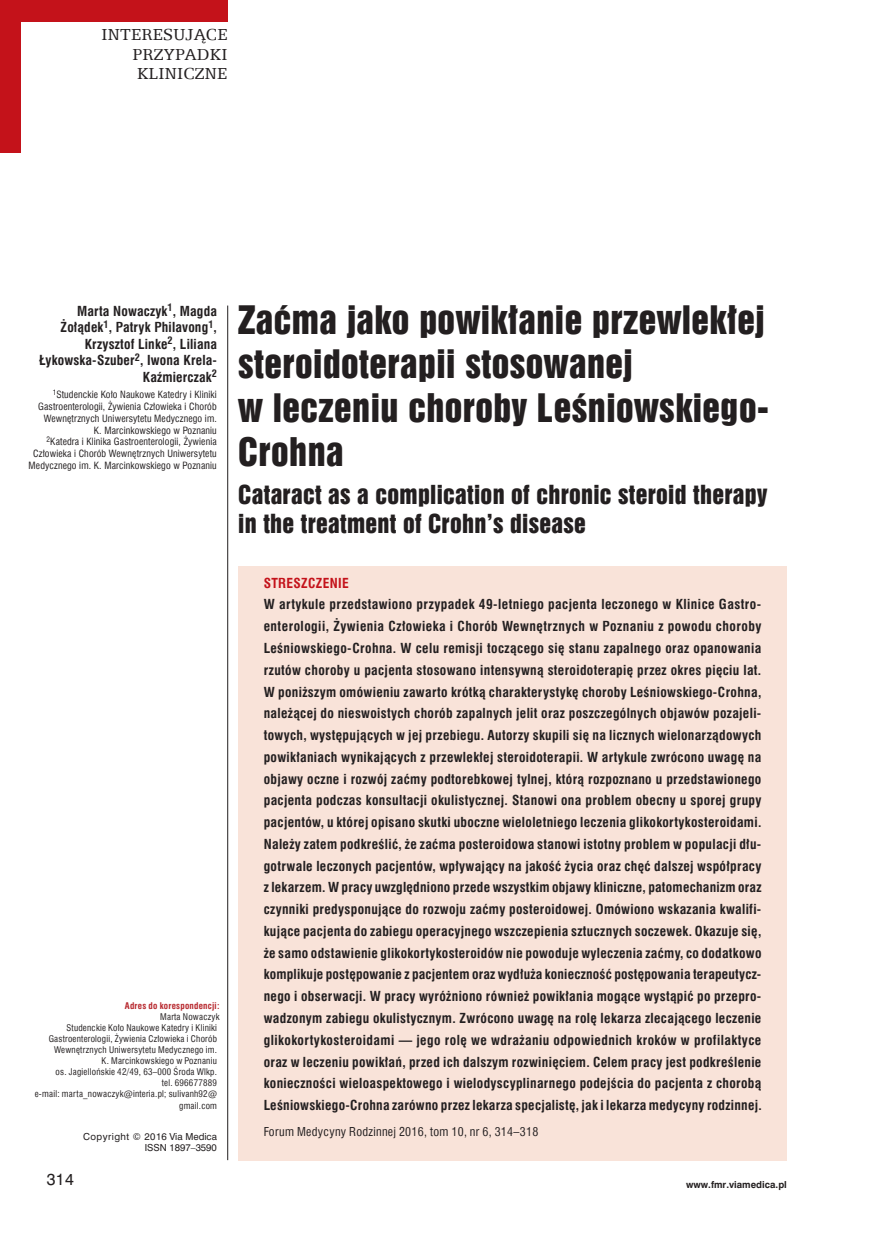
<style>
.page{position:relative;width:872px;height:1234px;background:#fff}
.page>*{position:absolute;margin:0;border:0;box-sizing:border-box;transform-origin:0 0}
._01_-_Tytuł{font:36px/44px "Swis 921 EU";letter-spacing:.01em;color:#231f20}
._02_-_tytuł_anglo{font:24px/29.2px "Swis 921 EU";letter-spacing:.015em;color:#231f20}
.t1{font:18px/19.5px "Egyptian 505 EU";letter-spacing:.015em;color:#231f20;text-align:justify}
.t2{font:15px "Swis 721 PL";color:#231f20}
._032_-_Streszczenie{font:700 13.5px/21.8px "Swis 721 Cn EU";letter-spacing:.02em;color:#231f20;text-align:justify}
._041_-_Autorzy{font:700 13.5px/16.5px "Swis 721 Cn EU";letter-spacing:.01em;color:#231f20;text-align:right}
._031_-_Streszczenie{font:700 13.5px "Swis 721 Cn EU";letter-spacing:.025em;color:#c4121a}
._034_-_adres_bibl_po{font:12px "Swis 721 Cn EU";letter-spacing:.025em;color:#231f20}
._042_-_Kliniki{font:9.75px/11.9px "Swis 721 Cn EU";letter-spacing:.01em;color:#231f20;text-align:right}
._052_-_Adres_kor__te{font:9px/11.1px "Swis 721 Cn EU";letter-spacing:.025em;color:#231f20;text-align:right}
.t3{font:9px/10.8px "Swis 721 PL";color:#231f20;text-align:right}
.t4{font:700 9px "Swis 721 PL";color:#231f20}
.s1{font-weight:700;color:#b7282e}
</style>
<div class="page">
<hr style="left:227px;top:305px;width:1px;height:854px;background:#231f20">
<div style="left:0;top:0;width:227px;height:21px;background:#c4121a"></div>
<div style="left:0;top:0;width:21px;height:153px;background:#c4121a"></div>
<div style="left:238px;top:565px;width:549px;height:594px;background:#f9e3d9"></div>
<h3 class="t1" style="left:132px;top:24px;width:96px;text-indent:-31px">INTERESUJĄCE PRZYPADKI KLINICZNE</h3>
<p class="_041_-_Autorzy" style="left:39px;top:303px;width:179px">Marta Nowaczyk<sup>1</sup>, Magda<br>Żołądek<sup>1</sup>, Patryk Philavong<sup>1</sup>,<br>Krzysztof Linke<sup>2</sup>, Liliana<br>Łykowska-Szuber<sup>2</sup>, Iwona Krela-<br>Kaźmierczak<sup>2</sup></p>
<p class="_042_-_Kliniki" style="left:29px;top:388px;width:190px"><sup>1</sup>Studenckie Koło Naukowe Katedry i Kliniki Gastroenterologii, Żywienia Człowieka i Chorób Wewnętrznych Uniwersytetu Medycznego im.<br>K. Marcinkowskiego w Poznaniu<br><sup>2</sup>Katedra i Klinika Gastroenterologii, Żywienia Człowieka i Chorób Wewnętrznych Uniwersytetu Medycznego im. K. Marcinkowskiego w Poznaniu</p>
<p class="_052_-_Adres_kor__te" style="left:35px;top:999px;width:186px"><span class="s1">Adres do korespondencji:<br></span>Marta Nowaczyk<br>Studenckie Koło Naukowe Katedry i Kliniki Gastroenterologii, Żywienia Człowieka i Chorób Wewnętrznych Uniwersytetu Medycznego im.<br>K. Marcinkowskiego w Poznaniu<br>os. Jagiellońskie 42/49, 63–000 Środa Wlkp.<br>tel. 696677889<br>e-mail: marta_nowaczyk@interia.pl; sulivanh92@ gmail.com</p>
<p class="t3" style="left:83px;top:1130px;width:135px">Copyright © 2016 Via Medica<br>ISSN 1897–3590</p>
<p class="_01_-_Tytuł" style="left:238px;top:299px;width:532px">Zaćma jako powikłanie przewlekłej steroidoterapii stosowanej<br>w leczeniu choroby Leśniowskiego-<br>Crohna</p>
<p class="_02_-_tytuł_anglo" style="left:238px;top:480px;width:530px">Cataract as a complication of chronic steroid therapy in the treatment of Crohn’s disease</p>
<p class="_031_-_Streszczenie" style="left:264px;top:574px;width:86px">STRESZCZENIE</p>
<p class="_032_-_Streszczenie" style="left:264px;top:594px;width:499px">W artykule przedstawiono przypadek 49-letniego pacjenta leczonego w Klinice Gastro&shy;enterologii, Żywienia Człowieka i Chorób Wewnętrznych w Poznaniu z powodu choroby Leśniowskiego-Crohna. W celu remisji toczącego się stanu zapalnego oraz opanowania rzutów choroby u pacjenta stosowano intensywną steroidoterapię przez okres pięciu lat.<br>W poniższym omówieniu zawarto krótką charakterystykę choroby Leśniowskiego-Crohna, należącej do nieswoistych chorób zapalnych jelit oraz poszczególnych objawów pozajeli&shy;towych, występujących w jej przebiegu. Autorzy skupili się na licznych wielonarządowych powikłaniach wynikających z przewlekłej steroidoterapii. W artykule zwrócono uwagę na objawy oczne i rozwój zaćmy podtorebkowej tylnej, którą rozpoznano u przedstawionego pacjenta podczas konsultacji okulistycznej. Stanowi ona problem obecny u sporej grupy pacjentów, u której opisano skutki uboczne wieloletniego leczenia glikokortykosteroidami.<br>Należy zatem podkreślić, że zaćma posteroidowa stanowi istotny problem w populacji dłu&shy;gotrwale leczonych pacjentów, wpływający na jakość życia oraz chęć dalszej współpracy z lekarzem. W pracy uwzględniono przede wszystkim objawy kliniczne, patomechanizm oraz czynniki predysponujące do rozwoju zaćmy posteroidowej. Omówiono wskazania kwalifi&shy;kujące pacjenta do zabiegu operacyjnego wszczepienia sztucznych soczewek. Okazuje się, że samo odstawienie glikokortykosteroidów nie powoduje wyleczenia zaćmy, co dodatkowo komplikuje postępowanie z pacjentem oraz wydłuża konieczność postępowania terapeutycz&shy;nego i obserwacji. W pracy wyróżniono również powikłania mogące wystąpić po przepro&shy;wadzonym zabiegu okulistycznym. Zwrócono uwagę na rolę lekarza zlecającego leczenie glikokortykosteroidami — jego rolę we wdrażaniu odpowiednich kroków w profilaktyce oraz w leczeniu powikłań, przed ich dalszym rozwinięciem. Celem pracy jest podkreślenie konieczności wieloaspektowego i wielodyscyplinarnego podejścia do pacjenta z chorobą Leśniowskiego-Crohna zarówno przez lekarza specjalistę, jak i lekarza medycyny rodzinnej.</p>
<p class="_034_-_adres_bibl_po" style="left:264px;top:1123px;width:276px">Forum Medycyny Rodzinnej 2016, tom 10, nr 6, 314–318</p>
<p class="t2" style="left:47px;top:1169px;width:29px">314</p>
<p class="t4" style="left:686px;top:1178px;width:102px">www.fmr.viamedica.pl</p>
</div>
